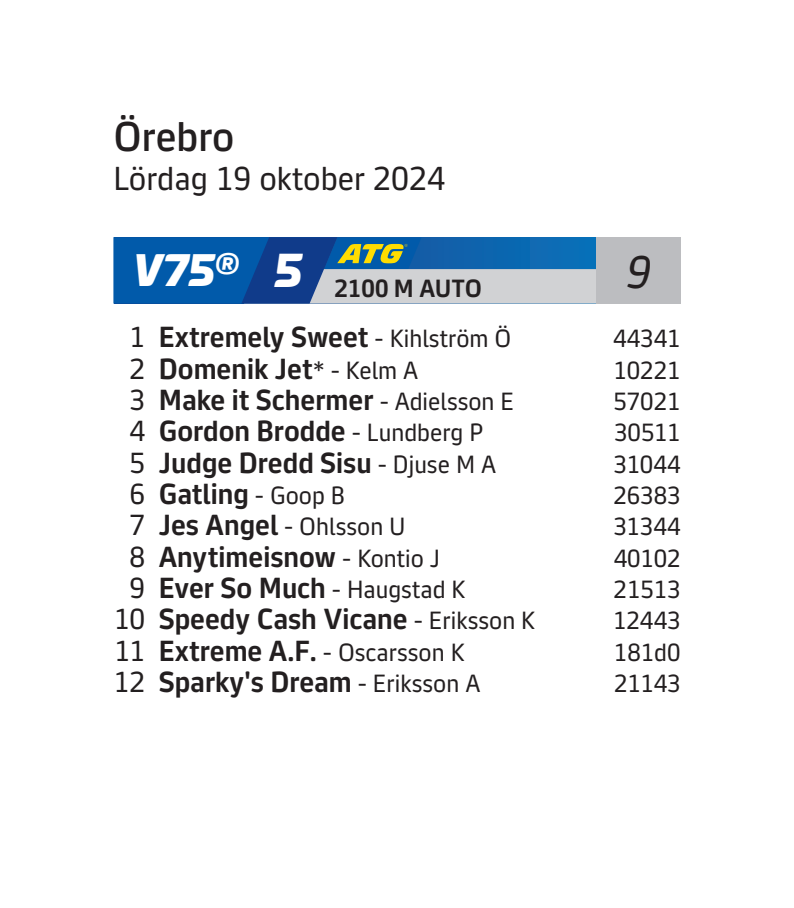
<style>
.page{position:relative;width:794px;height:908px;background:#fff}
.page>*{position:absolute;margin:0;border:0;box-sizing:border-box;transform-origin:0 0}
.t1{font:46px "ATG Rubrik";color:#fff}
.t2{font:44px "ATG Rubrik";color:#fff}
.t3{font:italic 44px "ATG Text";color:#231f20}
.t4{font:500 40px "ATG Text";color:#231f20}
.t5{font:32px "ATG Text";color:#231f20}
.HorseAndRider{font:700 28px "ATG Text";color:#231f20}
.S_REKORD{font:28px "ATG Text";color:#231f20}
.S_REKORD-2{font:24px "ATG Text";color:#231f20}
.HorseAndRider-2{font:24px "ATG Text";color:#231f20}
.t6{font:700 24px "ATG Text";color:#231f20}
.s1{font-weight:400;font-size:24px}
.s2{font-weight:700;font-size:28px}
</style>
<div class="page">
<div style="left:595px;top:237px;width:85px;height:66px;background:#bcbdc0"></div>
<svg style="left:113px;top:237px;width:483px;height:66px"></svg>
<p class="t4" style="left:113px;top:113px;width:122px">Örebro</p>
<p class="t5" style="left:113px;top:159px;width:333px">Lördag 19 oktober 2024</p>
<p class="t2" style="left:134px;top:244px;width:106px">V75®</p>
<p class="t1" style="left:275px;top:243px;width:29px">5</p>
<p class="t6" style="left:334px;top:274px;width:149px">2100 M AUTO</p>
<p class="t3" style="left:626px;top:246px;width:26px">9</p>
<p class="S_REKORD" style="left:129px;top:320px;width:17px">1</p>
<p class="HorseAndRider" style="left:159px;top:320px;width:354px">Extremely Sweet <span class="s1">- Kihlström Ö</span></p>
<p class="S_REKORD-2" style="left:613px;top:324px;width:69px">44341</p>
<p class="S_REKORD" style="left:129px;top:352px;width:17px">2</p>
<p class="HorseAndRider" style="left:159px;top:351px;width:261px">Domenik Jet<span class="s1">* - Kelm A</span></p>
<p class="S_REKORD-2" style="left:613px;top:356px;width:68px">10221</p>
<p class="S_REKORD" style="left:129px;top:383px;width:17px">3</p>
<p class="HorseAndRider" style="left:159px;top:383px;width:357px">Make it Schermer <span class="s1">- Adielsson E</span></p>
<p class="S_REKORD-2" style="left:613px;top:387px;width:69px">57021</p>
<p class="S_REKORD" style="left:129px;top:414px;width:17px">4</p>
<p class="HorseAndRider" style="left:159px;top:414px;width:326px">Gordon Brodde <span class="s1">- Lundberg P</span></p>
<p class="S_REKORD-2" style="left:614px;top:418px;width:68px">30511</p>
<p class="S_REKORD" style="left:129px;top:446px;width:17px">5</p>
<p class="HorseAndRider" style="left:159px;top:445px;width:339px">Judge Dredd Sisu <span class="s1">- Djuse M A</span></p>
<p class="S_REKORD-2" style="left:613px;top:449px;width:68px">31044</p>
<p class="S_REKORD" style="left:129px;top:477px;width:17px">6</p>
<p class="HorseAndRider" style="left:159px;top:477px;width:188px">Gatling <span class="s1">- Goop B</span></p>
<p class="S_REKORD-2" style="left:613px;top:481px;width:69px">26383</p>
<p class="S_REKORD" style="left:129px;top:508px;width:17px">7</p>
<p class="HorseAndRider-2" style="left:159px;top:512px;width:248px"><span class="s2">Jes Angel</span> - Ohlsson U</p>
<p class="S_REKORD-2" style="left:613px;top:512px;width:69px">31344</p>
<p class="S_REKORD" style="left:129px;top:540px;width:17px">8</p>
<p class="HorseAndRider" style="left:159px;top:539px;width:283px">Anytimeisnow <span class="s1">- Kontio J</span></p>
<p class="S_REKORD-2" style="left:614px;top:543px;width:68px">40102</p>
<p class="S_REKORD" style="left:129px;top:571px;width:17px">9</p>
<p class="HorseAndRider" style="left:159px;top:570px;width:308px">Ever So Much <span class="s1">- Haugstad K</span></p>
<p class="S_REKORD-2" style="left:613px;top:575px;width:68px">21513</p>
<p class="S_REKORD" style="left:114px;top:602px;width:33px">10</p>
<p class="HorseAndRider" style="left:159px;top:602px;width:378px">Speedy Cash Vicane <span class="s1">- Eriksson K</span></p>
<p class="S_REKORD-2" style="left:613px;top:606px;width:69px">12443</p>
<p class="S_REKORD" style="left:114px;top:633px;width:32px">11</p>
<p class="HorseAndRider" style="left:159px;top:633px;width:308px">Extreme A.F. <span class="s1">- Oscarsson K</span></p>
<p class="S_REKORD-2" style="left:614px;top:637px;width:68px">181d0</p>
<p class="S_REKORD" style="left:114px;top:665px;width:33px">12</p>
<p class="HorseAndRider" style="left:159px;top:664px;width:323px">Sparky's Dream <span class="s1">- Eriksson A</span></p>
<p class="S_REKORD-2" style="left:614px;top:669px;width:68px">21143</p>
</div>
